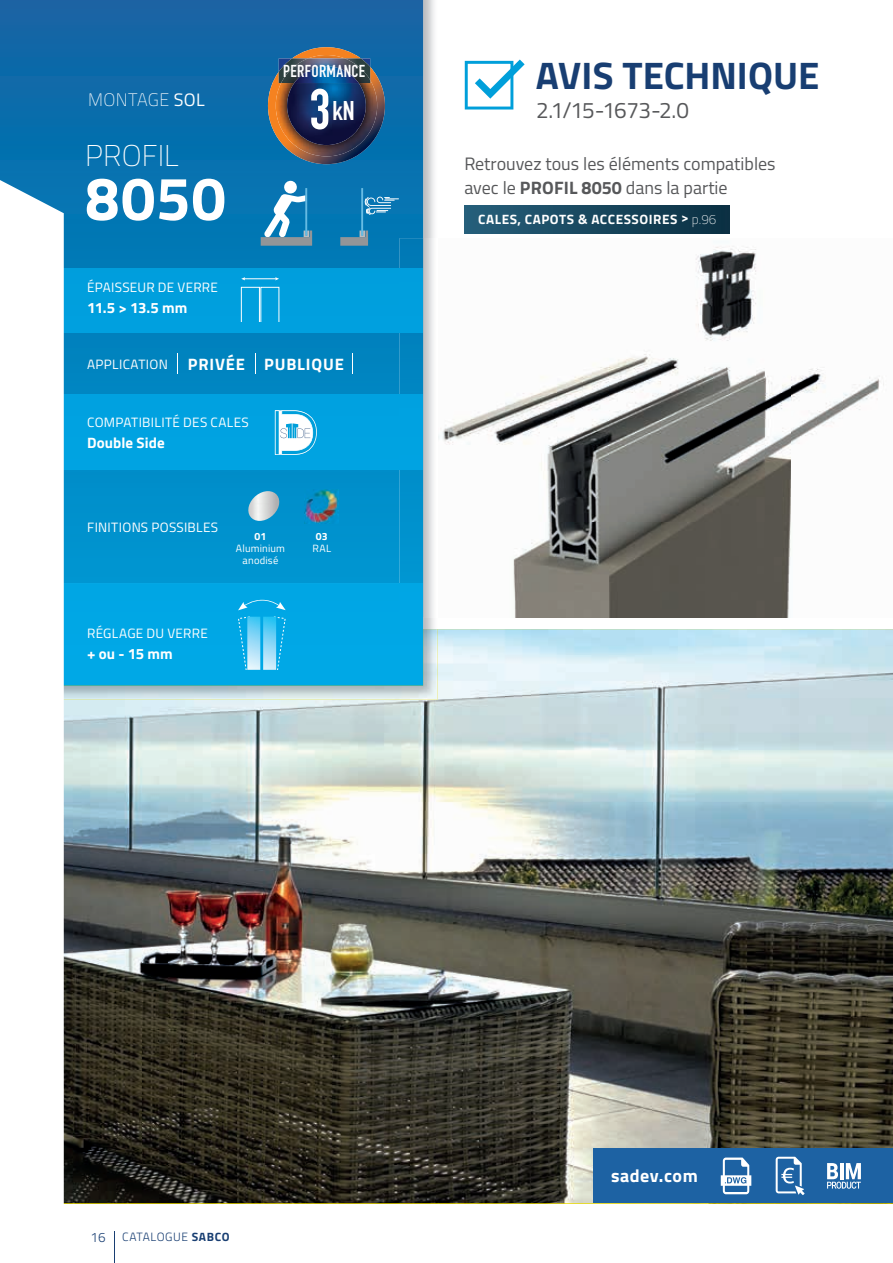
<style>
.page{position:relative;width:893px;height:1263px;background:#fff}
.page>*{position:absolute;margin:0;border:0;box-sizing:border-box;transform-origin:0 0}
.t1{font:700 61.5px "Titillium Web";color:#fff}
.t2{font:700 38.4px "Titillium Web";color:#183e72}
.t3{font:200 30px "Titillium Web";letter-spacing:.005em;color:#fff}
.t4{font:700 26.7px "DIN Condensed";color:#fff}
.t5{font:22.5px "Titillium Web";letter-spacing:-.03em;color:#57585a}
.t6{font:18px/24px "Titillium Web";color:#57585a}
.t7{font:200 18px "Titillium Web";letter-spacing:.02em;color:#fff}
.t8{font:700 18px "Titillium Web";letter-spacing:.03em;color:#fff}
.t9{font:700 16.95px "DIN Condensed";letter-spacing:.02em;color:#fff}
.t10{font:700 16.5px "Titillium Web";letter-spacing:.05em;color:#fff}
.t11{font:700 15px "Titillium Web";letter-spacing:.005em;color:#fff}
.t12{font:13.5px "Titillium Web";letter-spacing:.02em;color:#fff}
.t13{font:700 13.5px "Titillium Web";letter-spacing:.04em;color:#fff}
.t14{font:300 12px "Titillium Web";letter-spacing:.05em;color:#183e72}
.t15{font:10.5px/12px "Titillium Web";letter-spacing:.02em;color:#fff;text-align:center}
.t16{font:700 10.5px "Titillium Web";color:#fff}
.s1{font-weight:400}
.s2{font-size:56.4px}
.s3{font-weight:700}
.s4{font-weight:200}
.s5{font-size:13.5px}
</style>
<div class="page">
<hr style="left:114px;top:1232px;width:1px;height:31px;background:#183e72">
<img style="left:64px;top:629px;width:829px;height:574px">
<img style="left:64px;top:629px;width:374px;height:71px">
<svg style="left:0;top:0;width:423px;height:686px;background:#0779b6"></svg>
<div style="left:0;top:269px;width:400px;height:64px;background:#009fdd"></div>
<div style="left:0;top:394px;width:400px;height:76px;background:#00a2e1"></div>
<img style="left:400px;top:238px;width:484px;height:379px">
<img style="left:400px;top:269px;width:23px;height:64px">
<div style="left:400px;top:394px;width:23px;height:76px;background:#00a2e1"></div>
<div style="left:64px;top:583px;width:359px;height:102px;background:#00a7e6"></div>
<svg style="left:241px;top:287px;width:38px;height:35px"></svg>
<hr style="left:244px;top:278px;width:32px;height:1px;background:#fff">
<img style="left:247px;top:491px;width:34px;height:30px">
<img style="left:305px;top:489px;width:34px;height:34px">
<svg style="left:275px;top:410px;width:42px;height:45px"></svg>
<svg style="left:177px;top:353px;width:1px;height:21px"></svg>
<svg style="left:255px;top:353px;width:1px;height:21px"></svg>
<svg style="left:352px;top:353px;width:1px;height:21px"></svg>
<svg style="left:292px;top:47px;width:69px;height:8px"></svg>
<img style="left:276px;top:55px;width:101px;height:101px">
<svg style="left:287px;top:84px;width:79px;height:61px;background:#1f2d55"></svg>
<img style="left:294px;top:92px;width:71px;height:4px">
<img style="left:287px;top:83px;width:7px;height:20px">
<img style="left:279px;top:58px;width:2px;height:25px">
<img style="left:281px;top:58px;width:89px;height:25px">
<img style="left:294px;top:66px;width:65px;height:17px">
<div style="left:593px;top:1148px;width:300px;height:55px;background:#1d62a3"></div>
<svg style="left:721px;top:1157px;width:30px;height:37px"></svg>
<svg style="left:776px;top:1157px;width:29px;height:38px"></svg>
<svg style="left:827px;top:1163px;width:34px;height:26px"></svg>
<svg style="left:465px;top:60px;width:60px;height:50px"></svg>
<div style="left:464px;top:205px;width:265px;height:28px;background:linear-gradient(to right,#265f7b,#0b2f42)"></div>
<div style="left:284px;top:180px;width:13px;height:14px;background:#fff;border-radius:50%"></div>
<svg style="left:261px;top:188px;width:51px;height:58px"></svg>
<svg style="left:340px;top:188px;width:58px;height:58px;background:#1e81b6"></svg>
<svg style="left:0;top:176px;width:64px;height:1028px"></svg>
<h3 class="t7" style="left:88px;top:87px;width:118px">MONTAGE <span class="s1">SOL</span></h3>
<h3 class="t3" style="left:85px;top:134px;width:95px">PROFIL</h3>
<h1 class="t1" style="left:85px;top:151px;width:142px">8050</h1>
<p class="t12" style="left:87px;top:278px;width:132px">ÉPAISSEUR DE VERRE</p>
<p class="t11" style="left:87px;top:297px;width:102px">11.5 &gt; 13.5 mm</p>
<p class="t9" style="left:283px;top:59px;width:83px">PERFORMANCE</p>
<h3 class="t4" style="left:309px;top:93px;width:47px"><span class="s2">3</span>kN</h3>
<p class="t12" style="left:87px;top:354px;width:82px">APPLICATION</p>
<p class="t10" style="left:188px;top:351px;width:157px">PRIVÉE PUBLIQUE</p>
<p class="t12" style="left:87px;top:413px;width:163px">COMPATIBILITÉ DES CALES</p>
<p class="t11" style="left:87px;top:432px;width:79px">Double Side</p>
<p class="t12" style="left:87px;top:517px;width:133px">FINITIONS POSSIBLES</p>
<p class="t16" style="left:255px;top:528px;width:13px">01</p>
<p class="t15" style="left:236px;top:541px;width:51px">Aluminium anodisé</p>
<p class="t12" style="left:87px;top:623px;width:122px">RÉGLAGE DU VERRE</p>
<p class="t11" style="left:87px;top:642px;width:87px">+ ou - 15 mm</p>
<p class="t16" style="left:316px;top:528px;width:13px">03</p>
<p class="t15" style="left:312px;top:541px;width:20px">RAL</p>
<h2 class="t2" style="left:536px;top:46px;width:285px">AVIS TECHNIQUE</h2>
<h3 class="t5" style="left:536px;top:94px;width:154px">2.1/15-1673-2.0</h3>
<h3 class="t6" style="left:464px;top:151px;width:313px">Retrouvez tous les éléments compatibles avec le <span class="s3">PROFIL 8050</span> dans la partie</h3>
<p class="t13" style="left:478px;top:209px;width:240px">CALES, CAPOTS &amp; ACCESSOIRES &gt; <span class="s4">p.96</span></p>
<p class="t14" style="left:91px;top:1228px;width:140px"><span class="s5">16</span> CATALOGUE <span class="s3">SABCO</span></p>
<h3 class="t8" style="left:611px;top:1162px;width:88px">sadev.com</h3>
</div>
